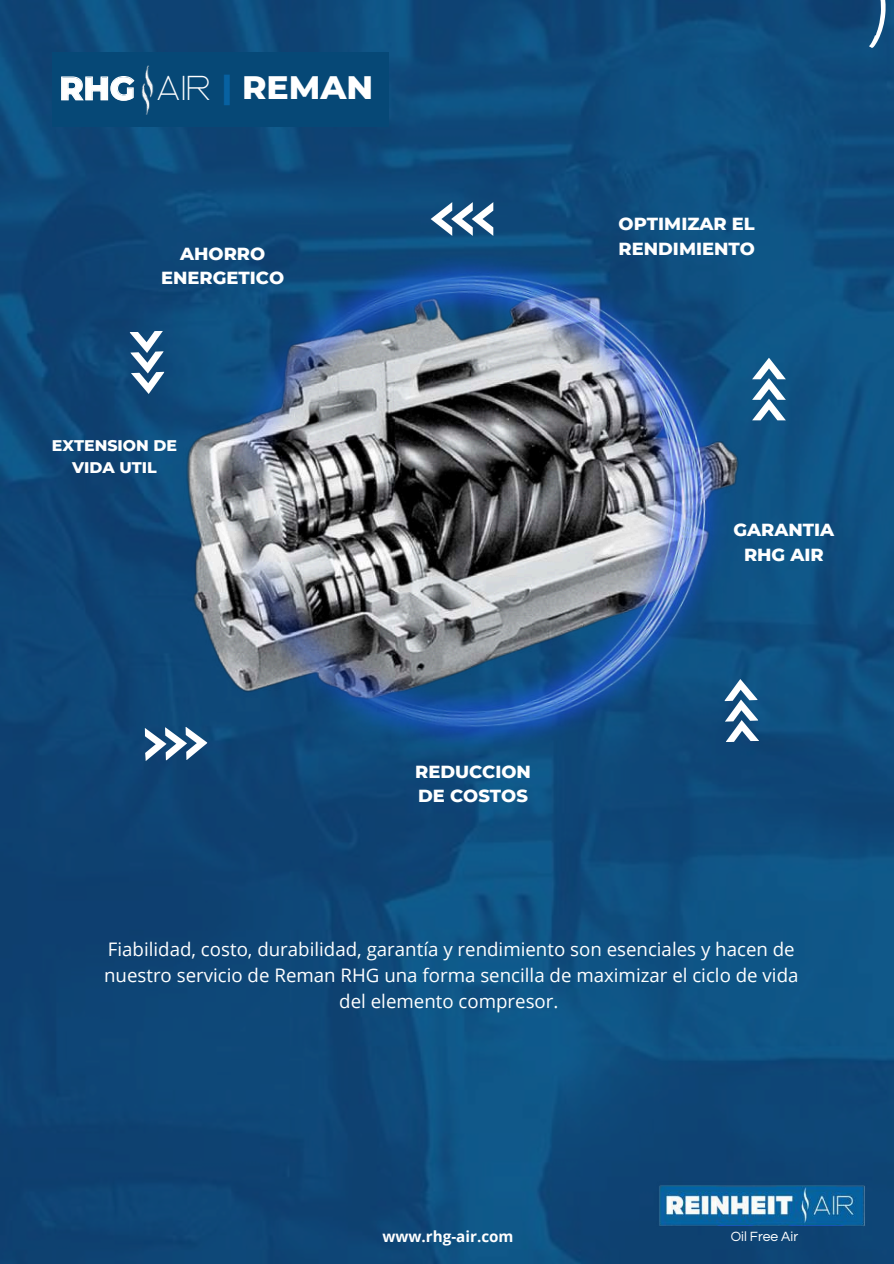
<style>
.page{position:relative;width:894px;height:1264px;background:#fff}
.page>*{position:absolute;margin:0;border:0;box-sizing:border-box;transform-origin:0 0}
.t1{font:800 33.15px "Montserrat";color:#fff}
.t2{font:18.75px/25.8px "Open Sans";color:#fff;text-align:center}
.t3{font:800 17.85px/24.8px "Montserrat";color:#fff;text-align:center}
.t4{font:800 15.75px/21.8px "Montserrat";color:#fff;text-align:center}
.t5{font:700 15.15px "Open Sans";color:#fff}
.t6{font:13.95px "Questrial";color:#fff}
.s1{font-size:32.55px;color:rgb(0 0 0/0)}
.s2{font-family:"Ablation";font-weight:400;font-size:34.5px}
.s3{color:#0761a1}
</style>
<div class="page">
<img style="left:0;top:0;width:893px;height:1263px">
<img style="left:646px;top:1181px;width:244px;height:51px">
<div style="left:52px;top:52px;width:336px;height:74px;background:#064876"></div>
<img style="left:141px;top:65px;width:13px;height:49px">
<svg style="left:61px;top:76px;width:74px;height:25px"></svg>
<img style="left:183px;top:289px;width:25px;height:419px">
<img style="left:208px;top:213px;width:547px;height:571px">
<svg style="left:830px;top:0;width:63px;height:49px;background:#1f5480"></svg>
<svg style="left:144px;top:726px;width:64px;height:35px"></svg>
<svg style="left:723px;top:678px;width:36px;height:64px"></svg>
<svg style="left:751px;top:358px;width:34px;height:62px"></svg>
<svg style="left:129px;top:331px;width:36px;height:63px"></svg>
<svg style="left:430px;top:202px;width:63px;height:34px"></svg>
<h1 class="t1" style="left:59px;top:67px;width:315px"><span class="s1">RHG</span> <span class="s2">AIR</span> <span class="s3">|</span> REMAN</h1>
<p class="t3" style="left:618px;top:211px;width:138px">OPTIMIZAR EL</p>
<p class="t3" style="left:180px;top:241px;width:86px">AHORRO</p>
<p class="t3" style="left:618px;top:236px;width:138px">RENDIMIENTO</p>
<p class="t3" style="left:161px;top:266px;width:124px">ENERGETICO</p>
<p class="t4" style="left:52px;top:435px;width:127px">EXTENSION DE<br>VIDA UTIL</p>
<p class="t3" style="left:415px;top:759px;width:117px;text-align:left">REDUCCION<br>DE COSTOS</p>
<p class="t3" style="left:733px;top:517px;width:102px">GARANTIA<br>RHG AIR</p>
<p class="t2" style="left:104px;top:935px;width:695px">Fiabilidad, costo, durabilidad, garantía y rendimiento son esenciales y hacen de nuestro servicio de Reman RHG una forma sencilla de maximizar el ciclo de vida del elemento compresor.</p>
<p class="t5" style="left:382px;top:1225px;width:133px">www.rhg-air.com</p>
<p class="t6" style="left:730px;top:1229px;width:69px">Oil Free Air</p>
</div>
